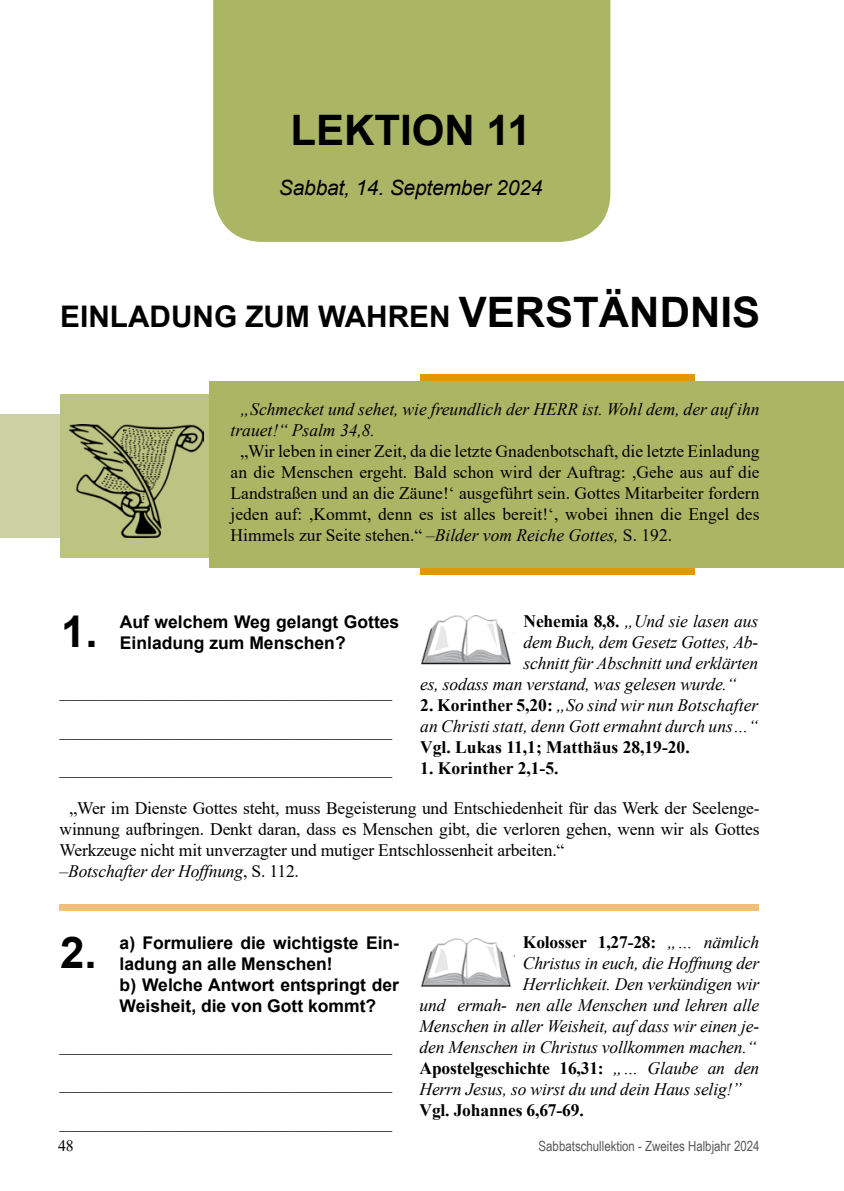
<style>
.page{position:relative;width:844px;height:1191px;background:#fff}
.page>*{position:absolute;margin:0;border:0;box-sizing:border-box;transform-origin:0 0}
.t1{font:700 43.75px "Arial";color:#000}
.t2{font:700 42px "Arial";color:#000}
.t3{font:700 29.75px "Arial";color:#000}
.t4{font:italic 21px "Arial";letter-spacing:-.01em;color:#000}
.t5{font:17.5px/21px "Times New Roman";letter-spacing:-.01em;color:#000}
.t6{font:italic 17.5px/21px "Times New Roman";letter-spacing:-.01em;color:#000}
.t7{font:700 17.5px/21px "Arial";color:#000}
.t8{font:700 17.5px "Times New Roman";letter-spacing:-.01em;color:#000}
.t9{font:15.75px "Times New Roman";color:#000}
.t10{font:14px "Arial Narrow";color:#58585a}
.s1{font-size:42px}
.s2{font-style:italic}
.s3{font-weight:700;font-style:normal}
.s4{font-weight:400;font-style:italic}
</style>
<div class="page">
<div style="left:0;top:414px;width:77px;height:123px;background:#ccd2a3"></div>
<div style="left:61px;top:394px;width:151px;height:163px;background:#bbc483"></div>
<div style="left:209px;top:381px;width:634px;height:187px;background:#aab664"></div>
<div style="left:213px;top:0;width:397px;height:242px;background:#aab664"></div>
<div style="left:420px;top:375px;width:274px;height:6px;background:#e29800"></div>
<div style="left:420px;top:568px;width:275px;height:7px;background:#e29800"></div>
<img style="left:69px;top:424px;width:134px;height:113px">
<img style="left:421px;top:615px;width:90px;height:50px">
<div style="left:60px;top:904px;width:698px;height:6px;background:#efc075"></div>
<img style="left:421px;top:938px;width:93px;height:49px">
<h2 class="t2" style="left:290px;top:100px;width:242px">LEKTION 11</h2>
<p class="t4" style="left:279px;top:174px;width:265px">Sabbat, 14. September 2024</p>
<h3 class="t3" style="left:60px;top:295px;width:701px">EINLADUNG ZUM WAHREN <span class="s1">VERSTÄNDNIS</span></h3>
<p class="t6" style="left:230px;top:398px;width:530px;text-indent:10px">„Schmecket und sehet, wie freundlich der HERR ist. Wohl dem, der auf ihn trauet!“ Psalm 34,8.</p>
<p class="t5" style="left:230px;top:440px;width:530px;text-align:justify;text-indent:10px">„Wir leben in einer Zeit, da die letzte Gnadenbotschaft, die letzte Einladung an die Menschen ergeht. Bald schon wird der Auftrag: ,Gehe aus auf die Landstraßen und an die Zäune!ʻ ausgeführt sein. Gottes Mitarbeiter fordern jeden auf: ,Kommt, denn es ist alles bereit!ʻ, wobei ihnen die Engel des Himmels zur Seite stehen.“ <span class="s2">–Bilder vom Reiche Gottes,</span> S. 192.</p>
<p class="t6" style="left:523px;top:610px;width:236px"><span class="s3">Nehemia 8,8.</span> „Und sie lasen aus</p>
<p class="t6" style="left:523px;top:631px;width:236px">dem Buch, dem Gesetz Gottes, Ab-</p>
<p class="t6" style="left:523px;top:652px;width:236px">schnitt für Abschnitt und erklärten</p>
<p class="t6" style="left:420px;top:673px;width:318px">es, sodass man verstand, was gelesen wurde.“</p>
<p class="t6" style="left:420px;top:694px;width:339px"><span class="s3">2. Korinther 5,20:</span> „So sind wir nun Botschafter an Christi statt, denn Gott ermahnt durch uns…“</p>
<p class="t8" style="left:420px;top:734px;width:271px">Vgl. Lukas 11,1; Matthäus 28,19-20.</p>
<p class="t8" style="left:420px;top:755px;width:140px">1. Korinther 2,1-5.</p>
<p class="t5" style="left:60px;top:797px;width:701px;text-indent:10px">„Wer im Dienste Gottes steht, muss Begeisterung und Entschiedenheit für das Werk der Seelenge&shy;winnung aufbringen. Denkt daran, dass es Menschen gibt, die verloren gehen, wenn wir als Gottes Werkzeuge nicht mit unverzagter und mutiger Entschlossenheit arbeiten.“<br>–<span class="s2">Botschafter der Hoffnung</span>, S. 112.</p>
<h1 class="t1" style="left:61px;top:600px;width:38px">1.</h1>
<p class="t7" style="left:120px;top:611px;width:281px">Auf welchem Weg gelangt Gottes<br>Einladung zum Menschen?</p>
<p class="t5" style="left:60px;top:671px;width:334px;line-height:38.5px">______________________________________ ______________________________________</p>
<p class="t5" style="left:60px;top:757px;width:334px">______________________________________</p>
<h1 class="t1" style="left:60px;top:922px;width:38px">2.</h1>
<p class="t7" style="left:120px;top:932px;width:281px">a) Formuliere die wichtigste Ein&shy;ladung an alle Menschen!<br>b) Welche Antwort entspringt der<br>Weisheit, die von Gott kommt?</p>
<p class="t5" style="left:60px;top:1034px;width:334px">______________________________________</p>
<p class="t5" style="left:60px;top:1072px;width:334px">______________________________________</p>
<p class="t5" style="left:60px;top:1111px;width:334px">______________________________________</p>
<p class="t8" style="left:522px;top:929px;width:238px">Kolosser 1,27-28: <span class="s4">„… nämlich</span></p>
<p class="t6" style="left:522px;top:951px;width:238px">Christus in euch, die Hoffnung der</p>
<p class="t6" style="left:522px;top:972px;width:238px">Herrlichkeit. Den verkündigen wir</p>
<p class="t6" style="left:419px;top:993px;width:341px">und ermah- nen alle Menschen und lehren alle</p>
<p class="t6" style="left:419px;top:1014px;width:341px">Menschen in aller Weisheit, auf dass wir einen je-</p>
<p class="t6" style="left:419px;top:1035px;width:338px">den Menschen in Christus vollkommen machen.“</p>
<p class="t8" style="left:419px;top:1055px;width:341px">Apostelgeschichte 16,31: <span class="s4">„… Glaube an den</span></p>
<p class="t6" style="left:419px;top:1077px;width:324px">Herrn Jesus, so wirst du und dein Haus selig!”</p>
<p class="t8" style="left:419px;top:1097px;width:166px">Vgl. Johannes 6,67-69.</p>
<p class="t9" style="left:58px;top:1134px;width:17px">48</p>
<p class="t10" style="left:538px;top:1135px;width:222px">Sabbatschullektion - Zweites Halbjahr 2024</p>
</div>
